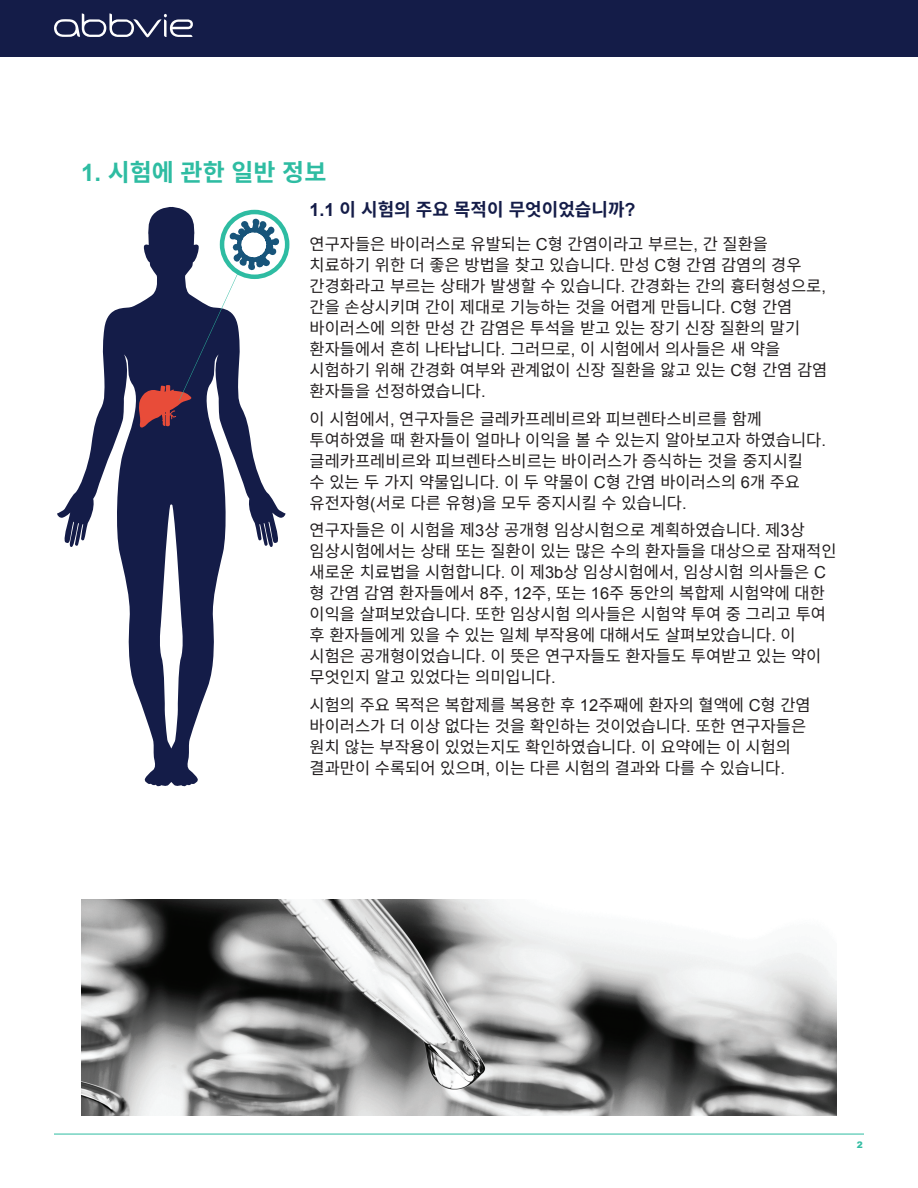
<style>
.page{position:relative;width:918px;height:1188px;background:#fff}
.page>*{position:absolute;margin:0;border:0;box-sizing:border-box;transform-origin:0 0}
.t1{font:700 24px "Noto Sans CJ Kkr";color:#2ebca2}
.t2{font:700 18px "Noto Sans CJ Kkr";color:#141c48}
.t3{font:16.5px/21px "Noto Sans CJ Kkr";color:#231f20}
.t4{font:900 9px "Arial";color:#33bda3}
.s1{font-family:"Arial"}
</style>
<div class="page">
<div style="left:0;top:0;width:918px;height:56px;background:#141c48"></div>
<svg style="left:54px;top:13px;width:139px;height:24px"></svg>
<hr style="left:54px;top:1134px;width:810px;height:1px;background:#2ebca2">
<svg style="left:57px;top:224px;width:229px;height:563px"></svg>
<svg style="left:139px;top:56px;width:144px;height:373px"></svg>
<img style="left:81px;top:900px;width:756px;height:216px">
<h1 class="t1" style="left:81px;top:159px;width:247px"><span class="s1">1.</span> 시험에 관한 일반 정보</h1>
<p class="t2" style="left:310px;top:199px;width:327px"><span class="s1">1.1</span> 이 시험의 주요 목적이 무엇이었습니까<span class="s1">?</span></p>
<p class="t3" style="left:310px;top:234px;width:519px">연구자들은 바이러스로 유발되는 <span class="s1">C</span>형 간염이라고 부르는<span class="s1">,</span> 간 질환을 치료하기 위한 더 좋은 방법을 찾고 있습니다<span class="s1">.</span> 만성 <span class="s1">C</span>형 간염 감염의 경우 간경화라고 부르는 상태가 발생할 수 있습니다<span class="s1">.</span> 간경화는 간의 흉터형성으로<span class="s1">, </span>간을 손상시키며 간이 제대로 기능하는 것을 어렵게 만듭니다<span class="s1">. C</span>형 간염 바이러스에 의한 만성 간 감염은 투석을 받고 있는 장기 신장 질환의 말기 환자들에서 흔히 나타납니다<span class="s1">.</span> 그러므로<span class="s1">,</span> 이 시험에서 의사들은 새 약을 시험하기 위해 간경화 여부와 관계없이 신장 질환을 앓고 있는 <span class="s1">C</span>형 간염 감염 환자들을 선정하였습니다<span class="s1">.</span></p>
<p class="t3" style="left:310px;top:408px;width:518px">이 시험에서<span class="s1">,</span> 연구자들은 글레카프레비르와 피브렌타스비르를 함께 투여하였을 때 환자들이 얼마나 이익을 볼 수 있는지 알아보고자 하였습니다<span class="s1">. </span>글레카프레비르와 피브렌타스비르는 바이러스가 증식하는 것을 중지시킬<br>수 있는 두 가지 약물입니다<span class="s1">.</span> 이 두 약물이 <span class="s1">C</span>형 간염 바이러스의 <span class="s1">6</span>개 주요 유전자형<span class="s1">(</span>서로 다른 유형<span class="s1">)</span>을 모두 중지시킬 수 있습니다<span class="s1">.</span></p>
<p class="t3" style="left:310px;top:520px;width:529px">연구자들은 이 시험을 제<span class="s1">3</span>상 공개형 임상시험으로 계획하였습니다<span class="s1">.</span> 제<span class="s1">3</span>상 임상시험에서는 상태 또는 질환이 있는 많은 수의 환자들을 대상으로 잠재적인 새로운 치료법을 시험합니다<span class="s1">.</span> 이 제<span class="s1">3b</span>상 임상시험에서<span class="s1">,</span> 임상시험 의사들은 <span class="s1">C </span>형 간염 감염 환자들에서 <span class="s1">8</span>주<span class="s1">, 12</span>주<span class="s1">,</span> 또는 <span class="s1">16</span>주 동안의 복합제 시험약에 대한 이익을 살펴보았습니다<span class="s1">.</span> 또한 임상시험 의사들은 시험약 투여 중 그리고 투여 후 환자들에게 있을 수 있는 일체 부작용에 대해서도 살펴보았습니다<span class="s1">.</span> 이 시험은 공개형이었습니다<span class="s1">.</span> 이 뜻은 연구자들도 환자들도 투여받고 있는 약이 무엇인지 알고 있었다는 의미입니다<span class="s1">.</span></p>
<p class="t3" style="left:310px;top:695px;width:503px">시험의 주요 목적은 복합제를 복용한 후 <span class="s1">12</span>주째에 환자의 혈액에 <span class="s1">C</span>형 간염 바이러스가 더 이상 없다는 것을 확인하는 것이었습니다<span class="s1">.</span> 또한 연구자들은 원치 않는 부작용이 있었는지도 확인하였습니다<span class="s1">.</span> 이 요약에는 이 시험의 결과만이 수록되어 있으며<span class="s1">,</span> 이는 다른 시험의 결과와 다를 수 있습니다<span class="s1">.</span></p>
<p class="t4" style="left:857px;top:1138px;width:8px">2</p>
</div>
